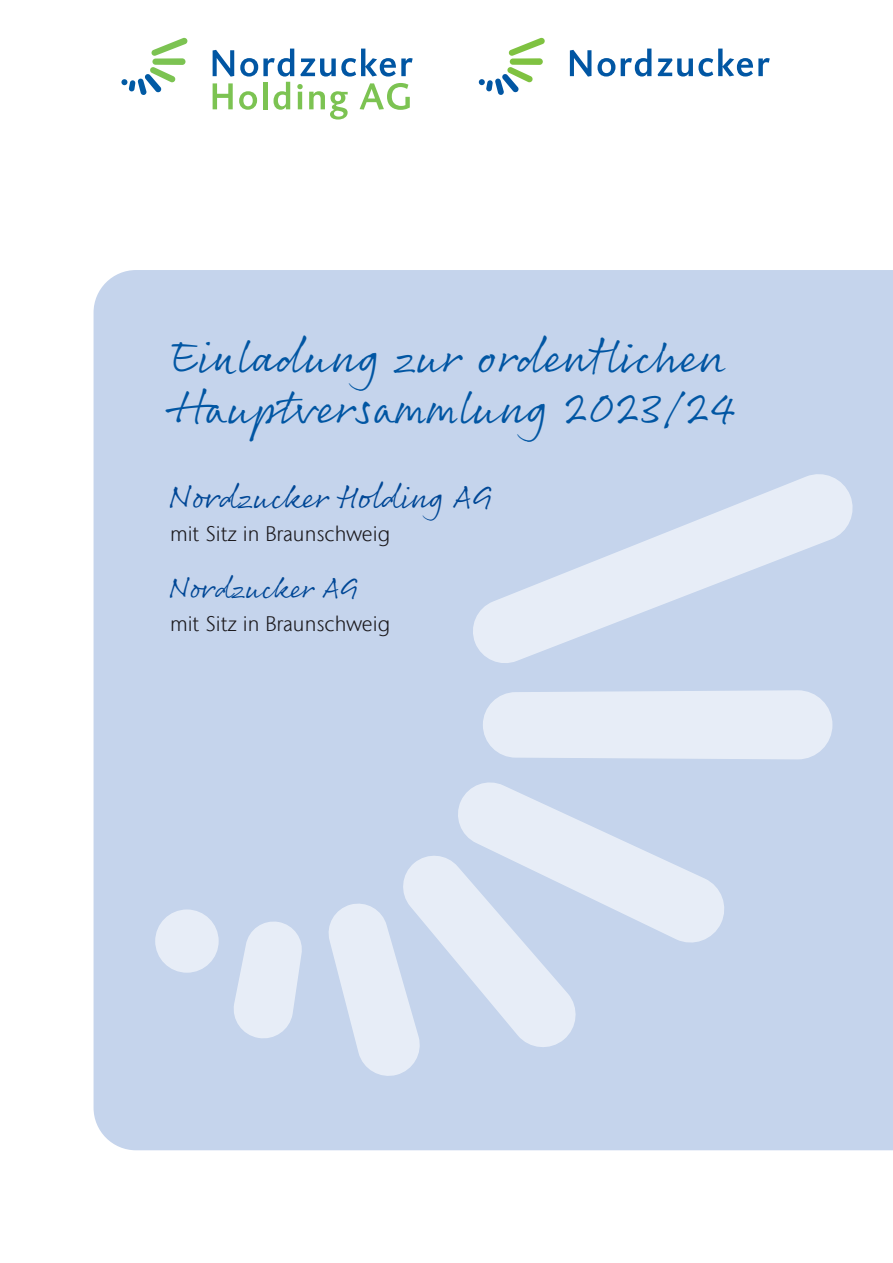
<style>
.page{position:relative;width:893px;height:1263px;background:#fff}
.page>*{position:absolute;margin:0;border:0;box-sizing:border-box;transform-origin:0 0}
.t1{font:48px/51px "Rollerscript Smooth";color:#0156a3}
.t2{font:33px "Rollerscript Smooth";color:#0156a3}
.t3{font:30px "Rollerscript Smooth";color:#0156a3}
.t4{font:300 21px "Stone Sans IIITC Com";color:#231f20}
</style>
<div class="page">
<div style="left:94px;top:270px;width:799px;height:880px;background:#c5d4ec"></div>
<div style="left:155px;top:909px;width:64px;height:64px;background:#e7edf7;border-radius:50%"></div>
<svg style="left:325px;top:852px;width:254px;height:224px;background:#d4dff1"></svg>
<svg style="left:231px;top:919px;width:73px;height:122px;background:#dce5f3"></svg>
<svg style="left:483px;top:690px;width:349px;height:69px;background:#e4ebf6"></svg>
<svg style="left:453px;top:778px;width:276px;height:169px;background:#d4dff0"></svg>
<svg style="left:469px;top:474px;width:384px;height:193px;background:#d0dcef"></svg>
<div style="left:510px;top:58px;width:33px;height:7px;background:#7fc241;border-radius:3px"></div>
<svg style="left:479px;top:67px;width:54px;height:28px"></svg>
<svg style="left:508px;top:38px;width:37px;height:18px"></svg>
<svg style="left:570px;top:50px;width:21px;height:27px"></svg>
<svg style="left:597px;top:58px;width:18px;height:19px"></svg>
<svg style="left:621px;top:49px;width:30px;height:28px"></svg>
<svg style="left:658px;top:49px;width:112px;height:28px"></svg>
<div style="left:152px;top:58px;width:34px;height:7px;background:#7cc352;border-radius:3px"></div>
<svg style="left:121px;top:67px;width:55px;height:28px"></svg>
<svg style="left:151px;top:38px;width:37px;height:18px"></svg>
<svg style="left:213px;top:49px;width:199px;height:70px"></svg>
<p class="t1" style="left:170px;top:329px;width:567px">Einladung zur ordentlichen<br>Hauptversammlung 2023/24</p>
<p class="t2" style="left:170px;top:476px;width:324px">Nordzucker Holding AG</p>
<p class="t4" style="left:170px;top:521px;width:221px">mit Sitz in Braunschweig</p>
<p class="t3" style="left:170px;top:569px;width:190px">Nordzucker AG</p>
<p class="t4" style="left:170px;top:610px;width:221px">mit Sitz in Braunschweig</p>
</div>
